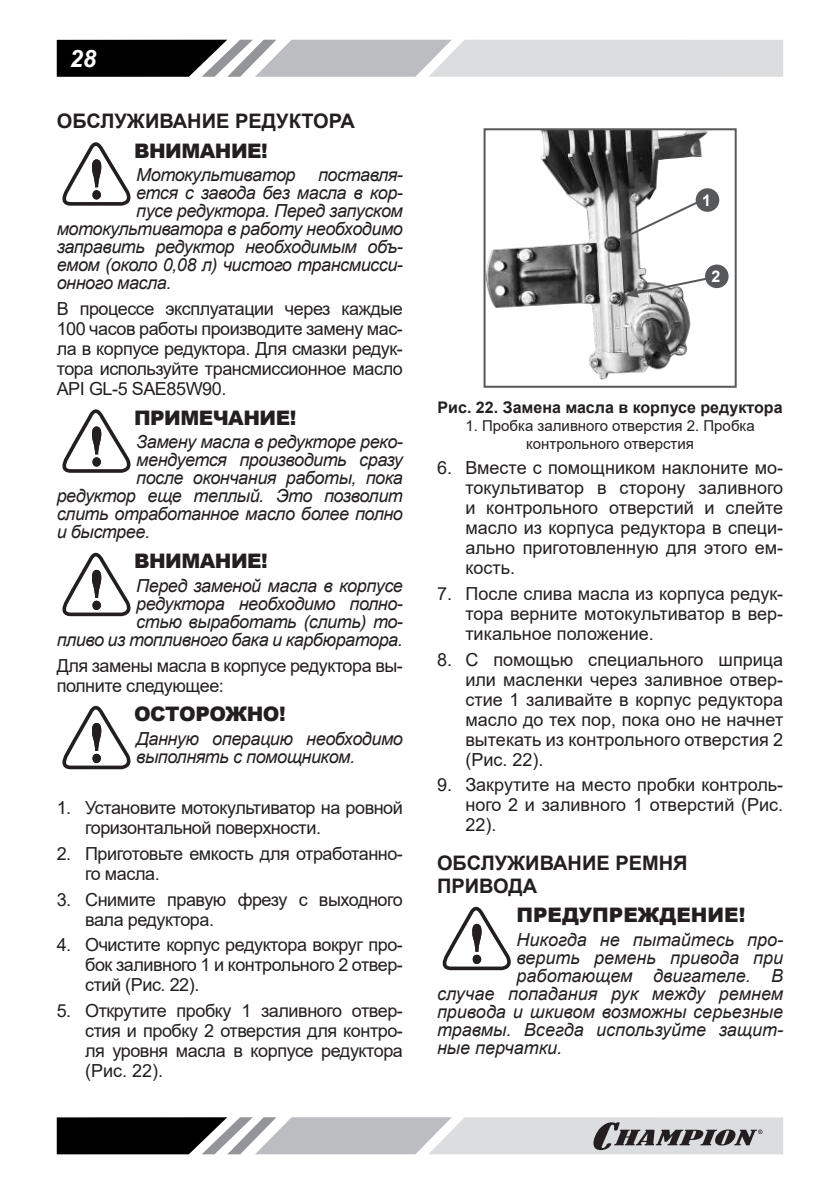
<style>
.page{position:relative;width:840px;height:1191px;background:#fff}
.page>*{position:absolute;margin:0;border:0;box-sizing:border-box;transform-origin:0 0}
.t1{font:italic 700 24px "Arial";color:#fff}
.t2{font:700 20px/22px "Arial";color:#231f20}
.t3{font:900 20px "Arial";letter-spacing:-.025em;color:#231f20}
.t4{font:900 20px "Arial";color:#231f20}
.t5{font:18px/20px "Arial";letter-spacing:-.025em;color:#231f20;text-align:justify}
.t6{font:italic 18px/18px "Arial";letter-spacing:-.025em;color:#231f20;text-align:right}
.t7{font:italic 18px "Arial";color:#231f20}
.t8{font:700 16px "Arial";color:#231f20}
.t9{font:700 16px "Arial";color:#fff}
.t10{font:15px/18px "Arial";color:#231f20;text-align:center}
</style>
<div class="page">
<svg style="left:57px;top:40px;width:725px;height:37px;background:#a7a8a9"></svg>
<svg style="left:57px;top:1117px;width:725px;height:37px;background:#9c9c9e"></svg>
<svg style="left:62px;top:142px;width:69px;height:64px"></svg>
<svg style="left:62px;top:409px;width:69px;height:64px"></svg>
<svg style="left:62px;top:553px;width:69px;height:63px"></svg>
<svg style="left:62px;top:706px;width:69px;height:63px"></svg>
<img style="left:486px;top:131px;width:243px;height:249px">
<div style="left:483px;top:128px;width:253px;height:260px;border:2px solid #57585a"></div>
<div style="left:695px;top:188px;width:23px;height:24px;background:#57585a;border-radius:50%"></div>
<div style="left:704px;top:264px;width:24px;height:24px;background:#57585a;border-radius:50%"></div>
<svg style="left:617px;top:199px;width:83px;height:41px"></svg>
<svg style="left:624px;top:276px;width:85px;height:22px"></svg>
<svg style="left:442px;top:906px;width:69px;height:64px"></svg>
<h1 class="t1" style="left:70px;top:42px;width:28px">28</h1>
<p class="t2" style="left:57px;top:110px;width:299px">ОБСЛУЖИВАНИЕ РЕДУКТОРА</p>
<p class="t3" style="left:134px;top:136px;width:135px">ВНИМАНИЕ!</p>
<p class="t6" style="left:136px;top:166px;width:161px">Мотокультиватор</p>
<p class="t6" style="left:318px;top:166px;width:86px">поставля-</p>
<p class="t6" style="left:136px;top:184px;width:268px">ется с завода без масла в кор-</p>
<p class="t6" style="left:136px;top:202px;width:268px">пусе редуктора. Перед запуском</p>
<p class="t6" style="left:57px;top:220px;width:347px">мотокультиватора в работу необходимо</p>
<p class="t6" style="left:57px;top:238px;width:347px">заправить редуктор необходимым объ-</p>
<p class="t6" style="left:57px;top:256px;width:347px">емом (около 0,08 л) чистого трансмисси-</p>
<p class="t6" style="left:57px;top:274px;width:116px">онного масла.</p>
<p class="t5" style="left:57px;top:299px;width:347px">В процессе эксплуатации через каждые 100 часов работы производите замену мас&shy;ла в корпусе редуктора. Для смазки редук&shy;тора используйте трансмиссионное масло API GL-5 SAE85W90.</p>
<p class="t3" style="left:134px;top:403px;width:164px">ПРИМЕЧАНИЕ!</p>
<p class="t6" style="left:136px;top:433px;width:268px">Замену масла в редукторе реко-</p>
<p class="t6" style="left:136px;top:451px;width:268px">мендуется производить сразу</p>
<p class="t6" style="left:136px;top:469px;width:268px">после окончания работы, пока</p>
<p class="t6" style="left:57px;top:487px;width:347px">редуктор еще теплый. Это позволит</p>
<p class="t6" style="left:57px;top:505px;width:347px">слить отработанное масло более полно</p>
<p class="t6" style="left:57px;top:523px;width:95px">и быстрее.</p>
<p class="t3" style="left:134px;top:546px;width:135px">ВНИМАНИЕ!</p>
<p class="t6" style="left:57px;top:577px;width:347px">Перед заменой масла в корпусе редуктора необходимо полно-<br>стью выработать (слить) то-<br>пливо из топливного бака и карбюратора.</p>
<p class="t5" style="left:57px;top:655px;width:347px">Для замены масла в корпусе редуктора вы&shy;полните следующее:</p>
<p class="t3" style="left:134px;top:699px;width:153px">ОСТОРОЖНО!</p>
<p class="t6" style="left:136px;top:730px;width:268px;text-align:left">Данную операцию необходимо выполнять с помощником.</p>
<p class="t5" style="left:85px;top:798px;width:319px;text-indent:-28px">1. Установите мотокультиватор на ровной горизонтальной поверхности.</p>
<p class="t5" style="left:85px;top:843px;width:319px;text-indent:-28px">2. Приготовьте емкость для отработанно&shy;го масла.</p>
<p class="t5" style="left:85px;top:889px;width:319px;text-indent:-28px">3. Снимите правую фрезу с выходного вала редуктора.</p>
<p class="t5" style="left:85px;top:935px;width:319px;text-indent:-28px">4. Очистите корпус редуктора вокруг про&shy;бок заливного 1 и контрольного 2 отвер&shy;стий (Рис. 22).</p>
<p class="t5" style="left:85px;top:1000px;width:319px;text-indent:-28px">5. Открутите пробку 1 заливного отвер&shy;стия и пробку 2 отверстия для контро&shy;ля уровня масла в корпусе редуктора (Рис. 22).</p>
<p class="t9" style="left:701px;top:189px;width:10px">1</p>
<p class="t9" style="left:711px;top:265px;width:10px">2</p>
<p class="t8" style="left:437px;top:396px;width:346px">Рис. 22. Замена масла в корпусе редуктора</p>
<p class="t10" style="left:465px;top:416px;width:291px">1. Пробка заливного отверстия 2. Пробка контрольного отверстия</p>
<p class="t5" style="left:465px;top:458px;width:319px;text-indent:-28px">6. Вместе с помощником наклоните мо&shy;токультиватор в сторону заливного и контрольного отверстий и слейте масло из корпуса редуктора в специ&shy;ально приготовленную для этого ем&shy;кость.</p>
<p class="t5" style="left:465px;top:583px;width:319px;text-indent:-28px">7. После слива масла из корпуса редук&shy;тора верните мотокультиватор в вер&shy;тикальное положение.</p>
<p class="t5" style="left:465px;top:649px;width:319px;text-indent:-28px">8. С помощью специального шприца или масленки через заливное отвер&shy;стие 1 заливайте в корпус редуктора масло до тех пор, пока оно не начнет вытекать из контрольного отверстия 2 (Рис. 22).</p>
<p class="t5" style="left:465px;top:775px;width:319px;text-indent:-28px">9. Закрутите на место пробки контроль&shy;ного 2 и заливного 1 отверстий (Рис.<br>22).</p>
<p class="t2" style="left:437px;top:852px;width:252px">ОБСЛУЖИВАНИЕ РЕМНЯ<br>ПРИВОДА</p>
<p class="t4" style="left:516px;top:900px;width:230px">ПРЕДУПРЕЖДЕНИЕ!</p>
<p class="t7" style="left:516px;top:928px;width:268px">Никогда не пытайтесь про-</p>
<p class="t7" style="left:516px;top:946px;width:268px">верить ремень привода при</p>
<p class="t7" style="left:516px;top:964px;width:268px">работающем двигателе. В</p>
<p class="t7" style="left:437px;top:982px;width:347px">случае попадания рук между ремнем</p>
<p class="t7" style="left:437px;top:1000px;width:347px">привода и шкивом возможны серьезные</p>
<p class="t7" style="left:437px;top:1018px;width:347px">травмы. Всегда используйте защит-</p>
<p class="t7" style="left:437px;top:1036px;width:127px">ные перчатки.</p>
</div>
